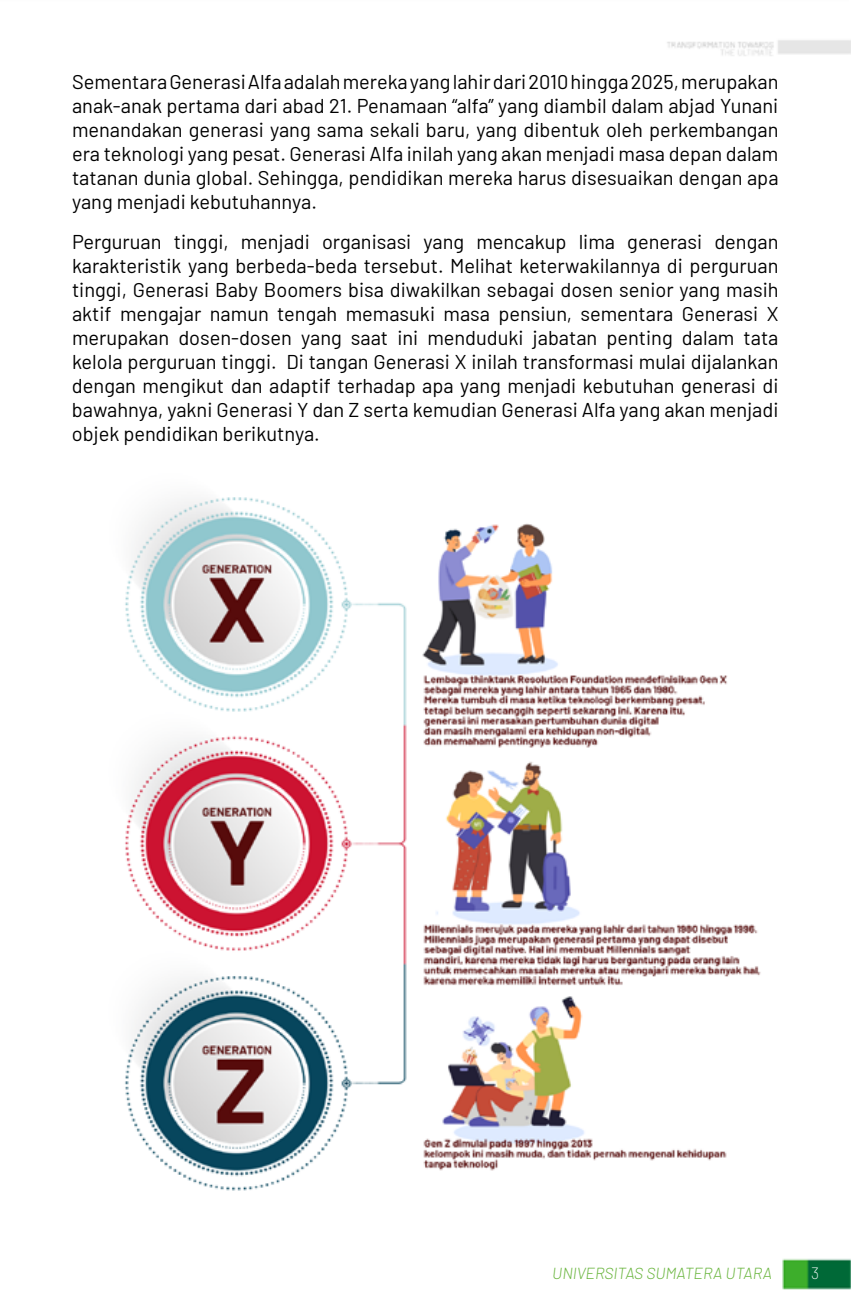
<style>
.page{position:relative;width:851px;height:1304px;background:#fff}
.page>*{position:absolute;margin:0;border:0;box-sizing:border-box;transform-origin:0 0}
.t1{font:20px/24px "Barlow";color:#000;text-align:justify}
.t2{font:italic 300 16px "Barlow";color:#6bb640}
.t3{font:200 16px "Barlow";color:#fff}
</style>
<div class="page">
<img style="left:125px;top:497px;width:636px;height:694px">
<p class="t1" style="left:72px;top:68px;width:708px">SementaraGenerasiAlfaadalahmerekayanglahirdari2010hingga2025,merupakan anak-anak pertama dari abad 21. Penamaan “alfa” yang diambil dalam abjad Yunani menandakan generasi yang sama sekali baru, yang dibentuk oleh perkembangan era teknologi yang pesat. Generasi Alfa inilah yang akan menjadi masa depan dalam tatanan dunia global. Sehingga, pendidikan mereka harus disesuaikan dengan apa yang menjadi kebutuhannya.</p>
<p class="t1" style="left:72px;top:228px;width:708px">Perguruan tinggi, menjadi organisasi yang mencakup lima generasi dengan karakteristik yang berbeda-beda tersebut. Melihat keterwakilannya di perguruan tinggi, Generasi Baby Boomers bisa diwakilkan sebagai dosen senior yang masih aktif mengajar namun tengah memasuki masa pensiun, sementara Generasi X merupakan dosen-dosen yang saat ini menduduki jabatan penting dalam tata kelola perguruan tinggi. Di tangan Generasi X inilah transformasi mulai dijalankan dengan mengikut dan adaptif terhadap apa yang menjadi kebutuhan generasi di bawahnya, yakni Generasi Y dan Z serta kemudian Generasi Alfa yang akan menjadi objek pendidikan berikutnya.</p>
<p class="t2" style="left:552px;top:1262px;width:221px">UNIVERSITAS SUMATERA UTARA</p>
<p class="t3" style="left:811px;top:1262px;width:10px">3</p>
</div>
